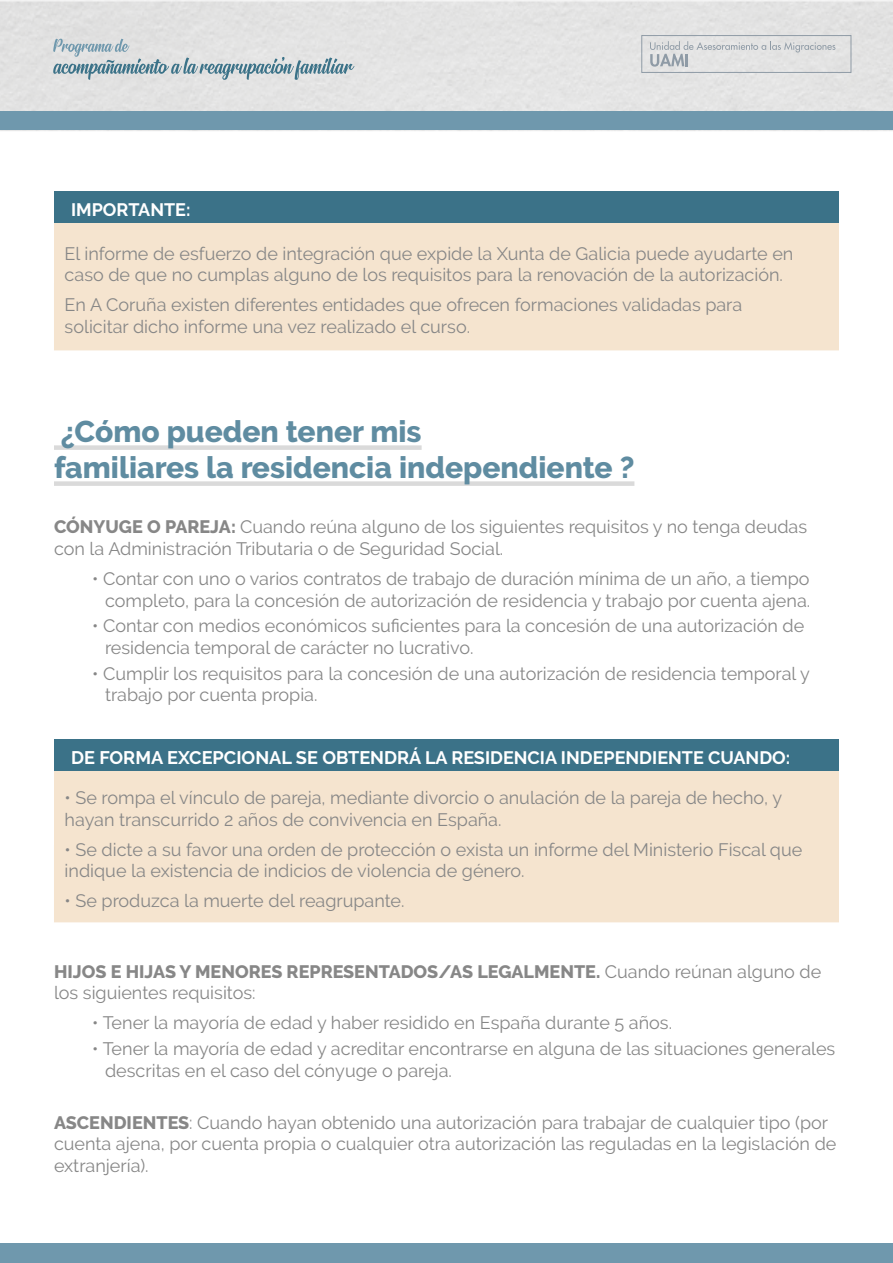
<style>
.page{position:relative;width:893px;height:1263px;background:#fff}
.page>*{position:absolute;margin:0;border:0;box-sizing:border-box;transform-origin:0 0}
.t1{font:800 30px/36px "Raleway";color:#5f8ca1}
.t2{font:18px/21.6px "Raleway";color:#878787}
.t3{font:800 18px/21.6px "Raleway";color:#878787}
.t4{font:700 18px "Raleway";color:#fff}
.s1{font-weight:800}
.s2{font-size:18.15px}
.s3{font-weight:400}
</style>
<div class="page">
<div style="left:0;top:111px;width:893px;height:19px;background:#6f98ad"></div>
<div style="left:0;top:1243px;width:893px;height:20px;background:#6f98ad"></div>
<svg style="left:53px;top:39px;width:301px;height:41px;background:#c6cfd3"></svg>
<svg style="left:650px;top:41px;width:185px;height:26px;background:#d8d9da"></svg>
<div style="left:641px;top:35px;width:210px;height:38px;border:1px solid #8f9ba6"></div>
<div style="left:54px;top:445px;width:368px;height:5px;background:#dadada"></div>
<div style="left:54px;top:481px;width:580px;height:5px;background:#dadada"></div>
<div style="left:54px;top:192px;width:785px;height:158px;background:#f5e4cf"></div>
<div style="left:54px;top:191px;width:785px;height:31px;background:#3b7288"></div>
<div style="left:54px;top:741px;width:785px;height:181px;background:#f5e4cf"></div>
<div style="left:54px;top:740px;width:785px;height:31px;background:#3b7288"></div>
<p class="t4" style="left:71px;top:199px;width:121px">IMPORTANTE:</p>
<p class="t2" style="left:65px;top:242px;width:730px">El informe de esfuerzo de integración que expide la Xunta de Galicia puede ayudarte en caso de que no cumplas alguno de los requisitos para la renovación de la autorización.</p>
<p class="t2" style="left:65px;top:294px;width:679px">En A Coruña existen diferentes entidades que ofrecen formaciones validadas para solicitar dicho informe una vez realizado el curso.</p>
<h1 class="t1" style="left:54px;top:413px;width:582px">¿Cómo pueden tener mis<br>familiares la residencia independiente ?</h1>
<p class="t2" style="left:54px;top:516px;width:755px"><span class="s1">CÓNYUGE O PAREJA:</span> Cuando reúna alguno de los siguientes requisitos y no tenga deudas con la Administración Tributaria o de Seguridad Social.</p>
<p class="t2" style="left:92px;top:568px;width:719px;text-align:right">• Contar con uno o varios contratos de trabajo de duración mínima de un año, a tiempo completo, para la concesión de autorización de residencia y trabajo por cuenta ajena.</p>
<p class="t2" style="left:105px;top:615px;width:701px;text-indent:-13px">• Contar con medios económicos suficientes para la concesión de una autorización de residencia temporal de carácter no lucrativo.</p>
<p class="t2" style="left:105px;top:663px;width:706px;text-indent:-13px">• Cumplir los requisitos para la concesión de una autorización de residencia temporal y trabajo por cuenta propia.</p>
<p class="t4" style="left:71px;top:748px;width:721px"><span class="s2">DE FORMA EXCEPCIONAL SE OBTENDRÁ</span> LA RESIDENCIA INDEPENDIENTE CUANDO:</p>
<p class="t2" style="left:65px;top:787px;width:719px">• Se rompa el vínculo de pareja, mediante divorcio o anulación de la pareja de hecho, y hayan transcurrido 2 años de convivencia en España.</p>
<p class="t2" style="left:65px;top:838px;width:739px">• Se dicte a su favor una orden de protección o exista un informe del Ministerio Fiscal que indique la existencia de indicios de violencia de género.</p>
<p class="t2" style="left:65px;top:890px;width:341px">• Se produzca la muerte del reagrupante.</p>
<p class="t3" style="left:54px;top:961px;width:769px">HIJOS E HIJAS Y MENORES REPRESENTADOS/AS LEGALMENTE. <span class="s3">Cuando reúnan alguno de los siguientes requisitos:</span></p>
<p class="t2" style="left:92px;top:1012px;width:581px">• Tener la mayoría de edad y haber residido en España durante 5 años.</p>
<p class="t2" style="left:105px;top:1038px;width:732px;text-indent:-13px">• Tener la mayoría de edad y acreditar encontrarse en alguna de las situaciones generales descritas en el caso del cónyuge o pareja.</p>
<p class="t2" style="left:54px;top:1111px;width:784px"><span class="s1">ASCENDIENTES</span>: Cuando hayan obtenido una autorización para trabajar de cualquier tipo (por cuenta ajena, por cuenta propia o cualquier otra autorización las reguladas en la legislación de extranjería).</p>
</div>
